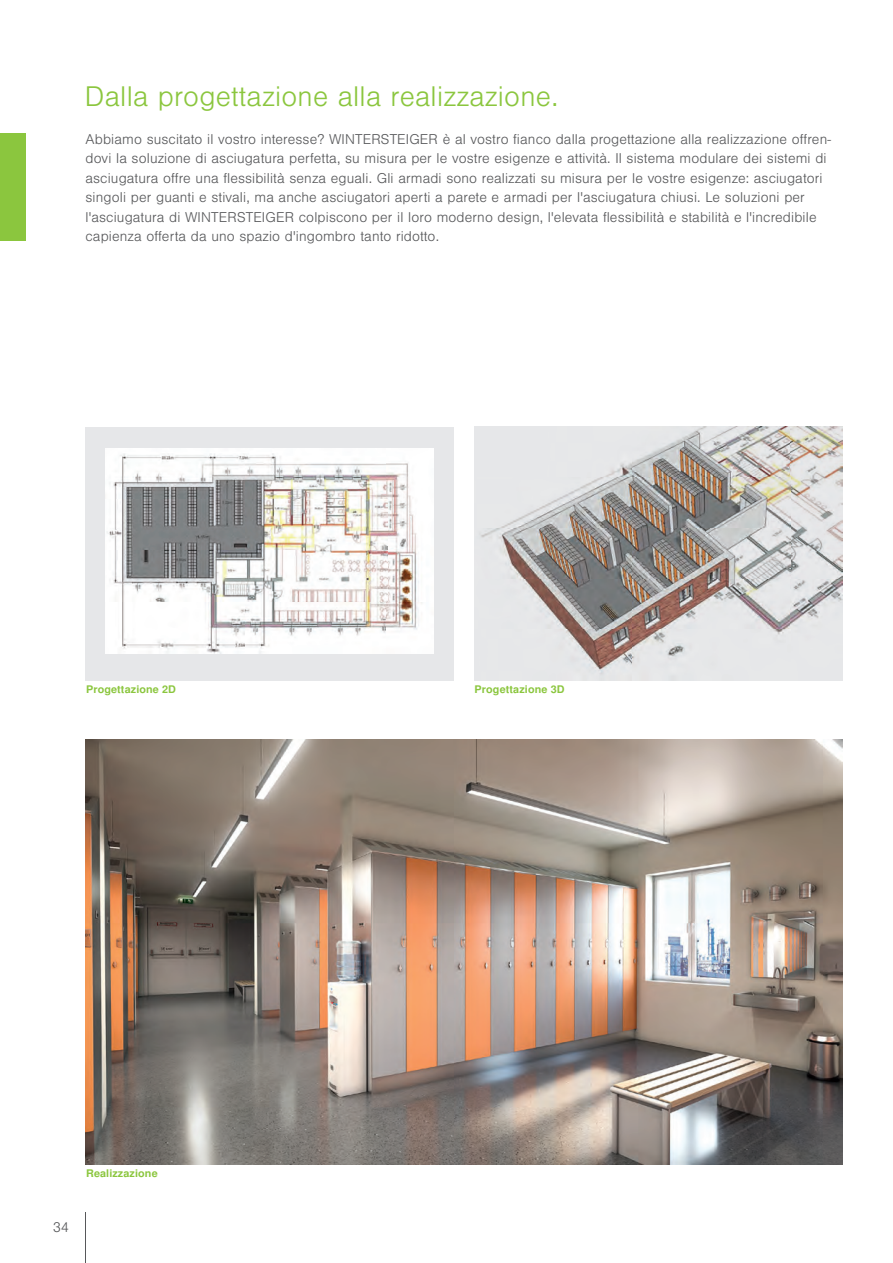
<style>
.page{position:relative;width:893px;height:1263px;background:#fff}
.page>*{position:absolute;margin:0;border:0;box-sizing:border-box;transform-origin:0 0}
.t1{font:300 27px "Nimbus San LOT";letter-spacing:.01em;color:#8bc63e}
.t2{font:300 13.5px/19.5px "Nimbus San LOT";letter-spacing:.01em;color:#57585a}
.t3{font:700 10.5px "Nimbus San LOT";letter-spacing:.01em;color:#8bc63e}
</style>
<div class="page">
<hr style="left:85px;top:1212px;width:1px;height:51px;background:#57585a">
<div style="left:86px;top:427px;width:367px;height:254px;background:#e6e7e9"></div>
<img style="left:105px;top:449px;width:329px;height:204px">
<img style="left:475px;top:427px;width:368px;height:254px">
<img style="left:86px;top:739px;width:757px;height:426px">
<div style="left:0;top:134px;width:26px;height:107px;background:#8bc63e"></div>
<h1 class="t1" style="left:85px;top:81px;width:475px">Dalla progettazione alla realizzazione.</h1>
<p class="t2" style="left:86px;top:129px;width:747px">Abbiamo suscitato il vostro interesse? WINTERSTEIGER è al vostro fianco dalla progettazione alla realizzazione offren&shy;dovi la soluzione di asciugatura perfetta, su misura per le vostre esigenze e attività. Il sistema modulare dei sistemi di asciugatura offre una flessibilità senza eguali. Gli armadi sono realizzati su misura per le vostre esigenze: asciugatori singoli per guanti e stivali, ma anche asciugatori aperti a parete e armadi per l'asciugatura chiusi. Le soluzioni per l'asciugatura di WINTERSTEIGER colpiscono per il loro moderno design, l'elevata flessibilità e stabilità e l'incredibile capienza offerta da uno spazio d'ingombro tanto ridotto.</p>
<p class="t3" style="left:86px;top:683px;width:92px">Progettazione 2D</p>
<p class="t3" style="left:475px;top:683px;width:92px">Progettazione 3D</p>
<p class="t2" style="left:53px;top:1218px;width:18px">34</p>
<p class="t3" style="left:86px;top:1167px;width:73px">Realizzazione</p>
</div>
